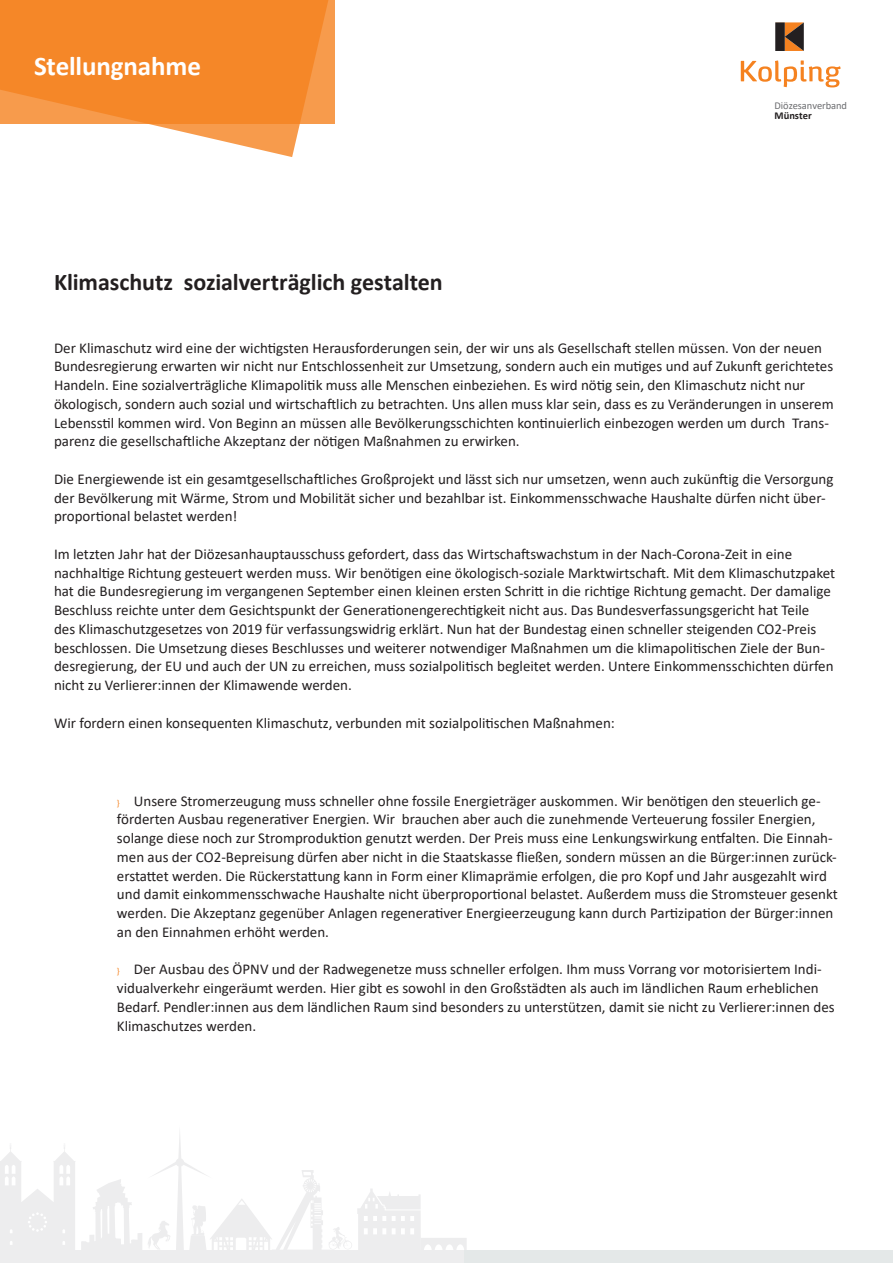
<style>
.page{position:relative;width:893px;height:1263px;background:#fff}
.page>*{position:absolute;margin:0;border:0;box-sizing:border-box;transform-origin:0 0}
.Überschrift_55_Pt_Bo{font:700 27px "Calibri";letter-spacing:-.005em;color:#fff}
.Zwischenüberschrift{font:700 24px "Calibri";letter-spacing:-.005em;color:#231f20}
.CD_Broschüre_A4_Flie{font:15px/18.8px "Calibri";color:#231f20}
.t1{font:10.5px/10.5px "Calibri";letter-spacing:-.005em;color:#6c6d70}
.s1{font-weight:700;color:#231f20}
.s2{font-size:9px;color:#f58220}
</style>
<div class="page">
<svg style="left:0;top:1145px;width:142px;height:105px"></svg>
<div style="left:0;top:1250px;width:467px;height:13px;background:#ededee"></div>
<svg style="left:148px;top:1134px;width:319px;height:116px"></svg>
<div style="left:465px;top:1250px;width:428px;height:13px;background:#e4e8e8"></div>
<svg style="left:0;top:0;width:335px;height:157px;fill:#f58728"></svg>
<svg style="left:775px;top:22px;width:29px;height:29px"></svg>
<svg style="left:741px;top:60px;width:100px;height:27px"></svg>
<p class="Überschrift_55_Pt_Bo" style="left:34px;top:47px;width:168px">Stellungnahme</p>
<p class="Zwischenüberschrift" style="left:54px;top:265px;width:390px">Klimaschutz sozialverträglich gestalten</p>
<p class="t1" style="left:774px;top:100px;width:74px">Diözesanverband<br><span class="s1">Münster</span></p>
<p class="CD_Broschüre_A4_Flie" style="left:54px;top:338px;width:781px">Der Klimaschutz wird eine der wichtigsten Herausforderungen sein, der wir uns als Gesellschaft stellen müssen. Von der neuen Bundesregierung erwarten wir nicht nur Entschlossenheit zur Umsetzung, sondern auch ein mutiges und auf Zukunft gerichtetes Handeln. Eine sozialverträgliche Klimapolitik muss alle Menschen einbeziehen. Es wird nötig sein, den Klimaschutz nicht nur ökologisch, sondern auch sozial und wirtschaftlich zu betrachten. Uns allen muss klar sein, dass es zu Veränderungen in unserem Lebensstil kommen wird. Von Beginn an müssen alle Bevölkerungsschichten kontinuierlich einbezogen werden um durch Trans&shy;parenz die gesellschaftliche Akzeptanz der nötigen Maßnahmen zu erwirken.</p>
<p class="CD_Broschüre_A4_Flie" style="left:54px;top:469px;width:781px">Die Energiewende ist ein gesamtgesellschaftliches Großprojekt und lässt sich nur umsetzen, wenn auch zukünftig die Versorgung der Bevölkerung mit Wärme, Strom und Mobilität sicher und bezahlbar ist. Einkommensschwache Haushalte dürfen nicht über&shy;proportional belastet werden!</p>
<p class="CD_Broschüre_A4_Flie" style="left:54px;top:544px;width:783px">Im letzten Jahr hat der Diözesanhauptausschuss gefordert, dass das Wirtschaftswachstum in der Nach-Corona-Zeit in eine nachhaltige Richtung gesteuert werden muss. Wir benötigen eine ökologisch-soziale Marktwirtschaft. Mit dem Klimaschutzpaket hat die Bundesregierung im vergangenen September einen kleinen ersten Schritt in die richtige Richtung gemacht. Der damalige Beschluss reichte unter dem Gesichtspunkt der Generationengerechtigkeit nicht aus. Das Bundesverfassungsgericht hat Teile<br>des Klimaschutzgesetzes von 2019 für verfassungswidrig erklärt. Nun hat der Bundestag einen schneller steigenden CO2-Preis beschlossen. Die Umsetzung dieses Beschlusses und weiterer notwendiger Maßnahmen um die klimapolitischen Ziele der Bun&shy;desregierung, der EU und auch der UN zu erreichen, muss sozialpolitisch begleitet werden. Untere Einkommensschichten dürfen nicht zu Verlierer:innen der Klimawende werden.</p>
<p class="CD_Broschüre_A4_Flie" style="left:54px;top:713px;width:562px">Wir fordern einen konsequenten Klimaschutz, verbunden mit sozialpolitischen Maßnahmen:</p>
<p class="CD_Broschüre_A4_Flie" style="left:117px;top:791px;width:722px"><span class="s2">}</span> Unsere Stromerzeugung muss schneller ohne fossile Energieträger auskommen. Wir benötigen den steuerlich ge&shy;förderten Ausbau regenerativer Energien. Wir brauchen aber auch die zunehmende Verteuerung fossiler Energien, solange diese noch zur Stromproduktion genutzt werden. Der Preis muss eine Lenkungswirkung entfalten. Die Einnah&shy;men aus der CO2-Bepreisung dürfen aber nicht in die Staatskasse fließen, sondern müssen an die Bürger:innen zurück&shy;erstattet werden. Die Rückerstattung kann in Form einer Klimaprämie erfolgen, die pro Kopf und Jahr ausgezahlt wird und damit einkommensschwache Haushalte nicht überproportional belastet. Außerdem muss die Stromsteuer gesenkt werden. Die Akzeptanz gegenüber Anlagen regenerativer Energieerzeugung kann durch Partizipation der Bürger:innen an den Einnahmen erhöht werden.</p>
<p class="CD_Broschüre_A4_Flie" style="left:117px;top:959px;width:719px"><span class="s2">}</span> Der Ausbau des ÖPNV und der Radwegenetze muss schneller erfolgen. Ihm muss Vorrang vor motorisiertem Indi&shy;vidualverkehr eingeräumt werden. Hier gibt es sowohl in den Großstädten als auch im ländlichen Raum erheblichen Bedarf. Pendler:innen aus dem ländlichen Raum sind besonders zu unterstützen, damit sie nicht zu Verlierer:innen des Klimaschutzes werden.</p>
</div>
